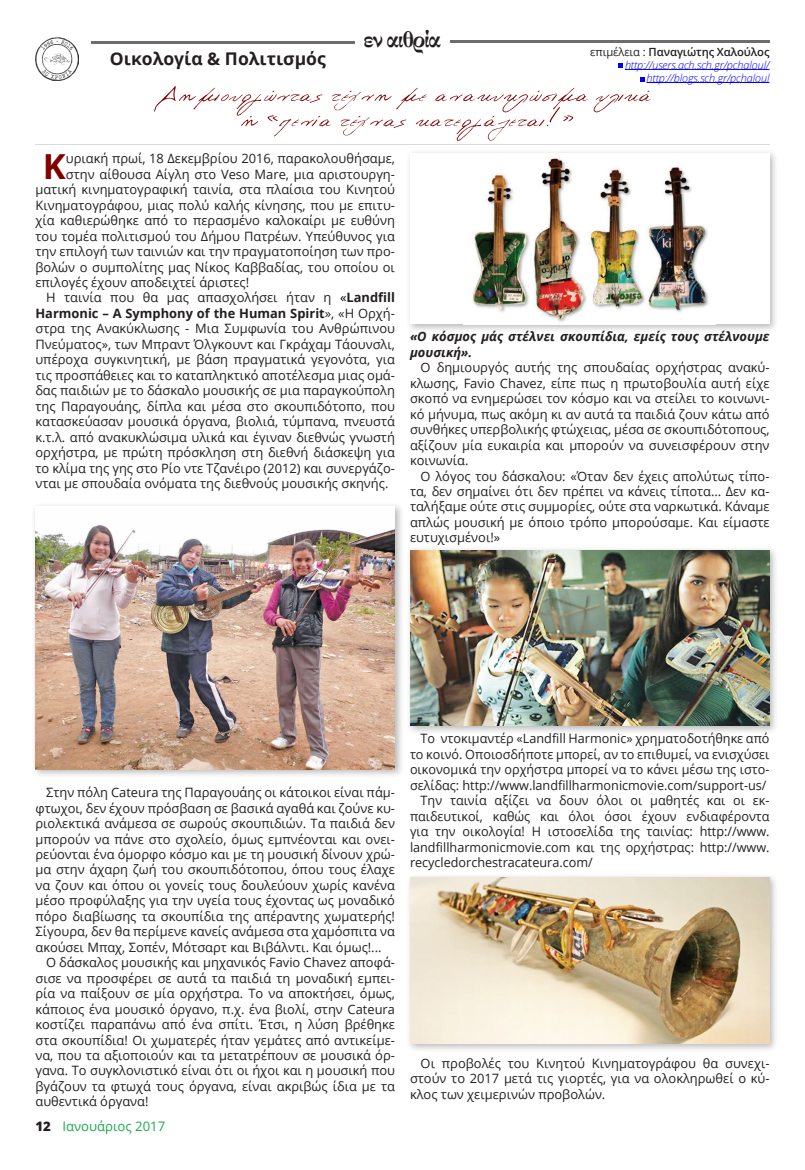
<style>
.page{position:relative;width:805px;height:1170px;background:#fff}
.page>*{position:absolute;margin:0;border:0;box-sizing:border-box;transform-origin:0 0}
.t1{font:700 34.5px "Open Sans";color:#800000}
.t2{font:700 25px "Garamond";letter-spacing:-.06em;color:#231f20}
.t3{font:700 17.5px "Open Sans";color:#231f20}
.t4{font:13.12px "Open Sans";color:#1aaa4d}
.t5{font:12.88px/15.5px "Open Sans";color:#231f20;text-align:justify}
.t6{font:italic 700 12.88px/15.5px "Open Sans";color:#231f20}
.t7{font:600 11.25px "Open Sans";letter-spacing:-.01em;color:#231f20}
.t8{font:italic 300 10.88px "Open Sans";letter-spacing:-.01em;color:#00f}
.s1{font-weight:400}
.s2{color:#000}
.s3{font-weight:700}
.s4{font-weight:800;color:#231f20}
</style>
<div class="page">
<hr style="left:91px;top:41px;width:263px;height:2px;background:#6c6d70">
<hr style="left:450px;top:41px;width:319px;height:2px;background:#6c6d70">
<img style="left:35px;top:37px;width:44px;height:44px">
<hr style="left:625px;top:69px;width:144px;height:1px;background:#00f">
<hr style="left:646px;top:82px;width:123px;height:1px;background:#00f">
<svg style="left:618px;top:64px;width:4px;height:4px"></svg>
<hr style="left:35px;top:144px;width:734px;height:1px;background:#d8d9db">
<div style="left:31px;top:502px;width:373px;height:276px;background:#231f20;opacity:.31"></div>
<img style="left:35px;top:506px;width:360px;height:263px">
<div style="left:405px;top:149px;width:373px;height:185px;background:#231f20;opacity:.31"></div>
<div style="left:410px;top:153px;width:359px;height:171px;background:#fff"></div>
<img style="left:472px;top:158px;width:237px;height:164px">
<div style="left:405px;top:546px;width:373px;height:189px;background:#231f20;opacity:.31"></div>
<img style="left:410px;top:550px;width:359px;height:175px">
<div style="left:405px;top:872px;width:373px;height:180px;background:#231f20;opacity:.31"></div>
<img style="left:410px;top:877px;width:359px;height:166px">
<svg style="left:154px;top:77px;width:496px;height:64px"></svg>
<h2 class="t2" style="left:363px;top:22px;width:79px">εν αιθρία</h2>
<p class="t3" style="left:110px;top:47px;width:217px">Οικολογία &amp; Πολιτισμός</p>
<p class="t7" style="left:590px;top:44px;width:181px"><span class="s1">επιμέλεια :</span> Παναγιώτης Χαλούλος</p>
<p class="t8" style="left:625px;top:57px;width:146px">http://users.ach.sch.gr/pchaloul/</p>
<p class="t8" style="left:646px;top:70px;width:124px">http://blogs.sch.gr/pchaloul</p>
<p class="t1" style="left:43px;top:142px;width:24px">Κ</p>
<p class="t5" style="left:66px;top:150px;width:330px">υριακή πρωί, 18 Δεκεμβρίου 2016, παρακολουθήσαμε,</p>
<p class="t5" style="left:66px;top:166px;width:330px">στην αίθουσα Αίγλη στο Veso Mare, μια αριστουργη-</p>
<p class="t5" style="left:35px;top:181px;width:361px">ματική κινηματογραφική ταινία, στα πλαίσια του Κινητού</p>
<p class="t5" style="left:35px;top:197px;width:361px">Κινηματογράφου, μιας πολύ καλής κίνησης, που με επιτυ-</p>
<p class="t5" style="left:35px;top:212px;width:361px">χία καθιερώθηκε από το περασμένο καλοκαίρι με ευθύνη</p>
<p class="t5" style="left:35px;top:228px;width:361px">του τομέα πολιτισμού του Δήμου Πατρέων. Υπεύθυνος για</p>
<p class="t5" style="left:35px;top:243px;width:361px">την επιλογή των ταινιών και την πραγματοποίηση των προ-</p>
<p class="t5" style="left:35px;top:259px;width:361px">βολών ο συμπολίτης μας Νίκος Καββαδίας, του οποίου οι</p>
<p class="t5" style="left:35px;top:274px;width:215px">επιλογές έχουν αποδειχτεί άριστες!</p>
<p class="t5" style="left:35px;top:290px;width:361px;text-indent:11px">Η ταινία που θα μας απασχολήσει ήταν η <span class="s2">«</span><span class="s3">Landfill Harmonic – A Symphony of the Human Spirit</span>», «H Ορχή&shy;στρα της Ανακύκλωσης - Μια Συμφωνία του Ανθρώπινου Πνεύματος», των Μπραντ Όλγκουντ και Γκράχαμ Τάουνσλι, υπέροχα συγκινητική, με βάση πραγματικά γεγονότα, για τις προσπάθειες και το καταπληκτικό αποτέλεσμα μιας ομά&shy;δας παιδιών με το δάσκαλο μουσικής σε μια παραγκούπολη της Παραγουάης, δίπλα και μέσα στο σκουπιδότοπο, που κατασκεύασαν μουσικά όργανα, βιολιά, τύμπανα, πνευστά κ.τ.λ. από ανακυκλώσιμα υλικά και έγιναν διεθνώς γνωστή ορχήστρα, με πρώτη πρόσκληση στη διεθνή διάσκεψη για το κλίμα της γης στο Ρίο ντε Τζανέιρο (2012) και συνεργάζο&shy;νται με σπουδαία ονόματα της διεθνούς μουσικής σκηνής.</p>
<p class="t6" style="left:410px;top:328px;width:361px">«Ο κόσμος μάς στέλνει σκουπίδια, εμείς τους στέλνουμε μουσική».</p>
<p class="t5" style="left:410px;top:359px;width:361px;text-indent:11px">O δημιουργός αυτής της σπουδαίας ορχήστρας ανακύ&shy;κλωσης, Favio Chavez, είπε πως η πρωτοβουλία αυτή είχε σκοπό να ενημερώσει τον κόσμο και να στείλει το κοινωνι&shy;κό μήνυμα, πως ακόμη κι αν αυτά τα παιδιά ζουν κάτω από συνθήκες υπερβολικής φτώχειας, μέσα σε σκουπιδότοπους, αξίζουν μία ευκαιρία και μπορούν να συνεισφέρουν στην κοινωνία.</p>
<p class="t5" style="left:410px;top:468px;width:361px;text-indent:11px">Ο λόγος του δάσκαλου: «Όταν δεν έχεις απολύτως τίπο&shy;τα, δεν σημαίνει ότι δεν πρέπει να κάνεις τίποτα… Δεν κα&shy;ταλήξαμε ούτε στις συμμορίες, ούτε στα ναρκωτικά. Κάναμε απλώς μουσική με όποιο τρόπο μπορούσαμε. Και είμαστε ευτυχισμένοι!»</p>
<p class="t5" style="left:35px;top:784px;width:361px;text-indent:11px">Στην πόλη Cateura της Παραγουάης οι κάτοικοι είναι πάμ&shy;φτωχοι, δεν έχουν πρόσβαση σε βασικά αγαθά και ζούνε κυ&shy;ριολεκτικά ανάμεσα σε σωρούς σκουπιδιών. Τα παιδιά δεν μπορούν να πάνε στο σχολείο, όμως εμπνέονται και ονει&shy;ρεύονται ένα όμορφο κόσμο και με τη μουσική δίνουν χρώ&shy;μα στην άχαρη ζωή του σκουπιδότοπου, όπου τους έλαχε να ζουν και όπου οι γονείς τους δουλεύουν χωρίς κανένα μέσο προφύλαξης για την υγεία τους έχοντας ως μοναδικό πόρο διαβίωσης τα σκουπίδια της απέραντης χωματερής!<br>Σίγουρα, δεν θα περίμενε κανείς ανάμεσα στα χαμόσπιτα να ακούσει Μπαχ, Σοπέν, Μότσαρτ και Βιβάλντι. Και όμως!...</p>
<p class="t5" style="left:35px;top:954px;width:361px;text-indent:11px">Ο δάσκαλος μουσικής και μηχανικός Favio Chavez αποφά&shy;σισε να προσφέρει σε αυτά τα παιδιά τη μοναδική εμπει&shy;ρία να παίξουν σε μία ορχήστρα. Το να αποκτήσει, όμως, κάποιος ένα μουσικό όργανο, π.χ. ένα βιολί, στην Cateura κοστίζει παραπάνω από ένα σπίτι. Έτσι, η λύση βρέθηκε στα σκουπίδια! Οι χωματερές ήταν γεμάτες από αντικείμε&shy;να, που τα αξιοποιούν και τα μετατρέπουν σε μουσικά όρ&shy;γανα. Το συγκλονιστικό είναι ότι οι ήχοι και η μουσική που βγάζουν τα φτωχά τους όργανα, είναι ακριβώς ίδια με τα αυθεντικά όργανα!</p>
<p class="t4" style="left:35px;top:1117px;width:131px"><span class="s4">12</span> Ιανουάριος 2017</p>
<p class="t5" style="left:410px;top:730px;width:361px;text-indent:11px">Το ντοκιμαντέρ «Landfill Harmonic» χρηματοδοτήθηκε από το κοινό. Οποιοσδήποτε μπορεί, αν το επιθυμεί, να ενισχύσει οικονομικά την ορχήστρα μπορεί να το κάνει μέσω της ιστο&shy;σελίδας: http://www.landfillharmonicmovie.com/support-us/</p>
<p class="t5" style="left:410px;top:792px;width:361px;text-indent:11px">Την ταινία αξίζει να δουν όλοι οι μαθητές και οι εκ&shy;παιδευτικοί, καθώς και όλοι όσοι έχουν ενδιαφέροντα για την οικολογία! Η ιστοσελίδα της ταινίας: http://www. landfillharmonicmovie.com και της ορχήστρας: http://www. recycledorchestracateura.com/</p>
<p class="t5" style="left:410px;top:1055px;width:361px;text-indent:11px">Οι προβολές του Κινητού Κινηματογράφου θα συνεχι&shy;στούν το 2017 μετά τις γιορτές, για να ολοκληρωθεί ο κύ&shy;κλος των χειμερινών προβολών.</p>
</div>
